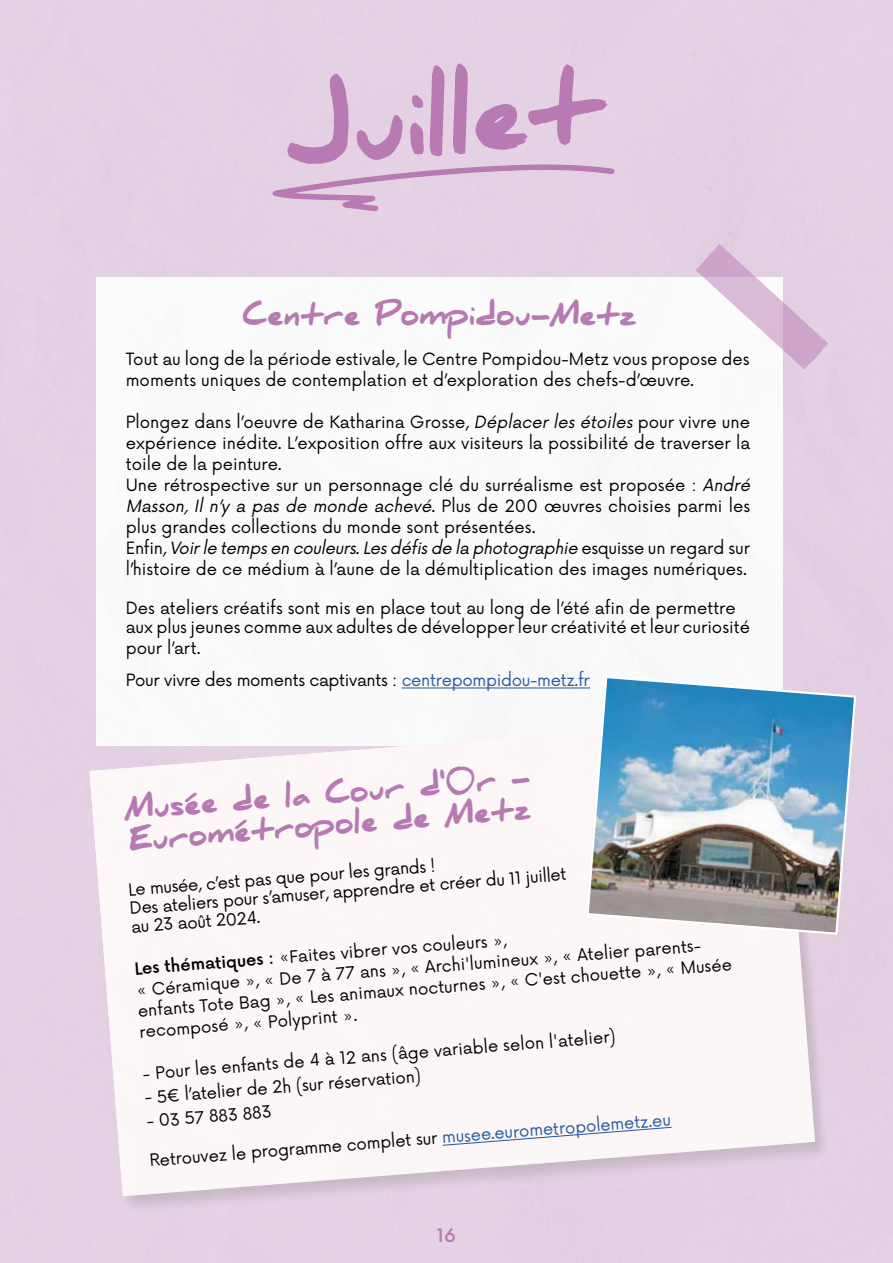
<style>
.page{position:relative;width:893px;height:1263px;background:#e3d1e3}
.page>*{position:absolute;margin:0;border:0;box-sizing:border-box;transform-origin:0 0}
.t1{font:900 96px "Daniel";color:#b979b2}
.t2{font:900 28.5px/31.5px "Daniel";color:#b779b2}
.t3{font:500 18px "Now Alt";color:#b979b2}
.t4{font:16.5px/21px "Now Alt";color:#000}
.t5{font:16.5px/31.5px "Now Alt";letter-spacing:-.02em;color:#000}
.s1{font-style:italic}
.s2{color:#275b9b}
.s3{font-weight:500}
</style>
<div class="page">
<svg style="left:272px;top:164px;width:343px;height:47px"></svg>
<div style="left:97px;top:277px;width:686px;height:439px;background:#fafafb"></div>
<hr style="left:402px;top:687px;width:188px;height:1px;background:#275b9b">
<svg style="left:696px;top:244px;width:132px;height:126px"></svg>
<svg style="left:89px;top:716px;width:726px;height:480px;background:#f8f1f4"></svg>
<svg style="left:442px;top:1126px;width:231px;height:20px;background:#f0edf2"></svg>
<img style="left:585px;top:675px;width:271px;height:261px">
<h1 class="t1" style="left:280px;top:78px;width:321px;rotate:-5deg">Juillet</h1>
<h2 class="t2" style="left:242px;top:299px;width:396px">Centre Pompidou-Metz</h2>
<p class="t4" style="left:126px;top:347px;width:625px">Tout au long de la période estivale, le Centre Pompidou-Metz vous propose des moments uniques de contemplation et d’exploration des chefs-d’œuvre.</p>
<p class="t4" style="left:126px;top:410px;width:630px">Plongez dans l’oeuvre de Katharina Grosse, <span class="s1">Déplacerlesétoiles</span>pour vivre une expérience inédite. L’exposition offre aux visiteurs la possibilité de traverser la toile de la peinture.<br>Une rétrospective sur un personnage clé du surréalisme est proposée : <span class="s1">André Masson, Il n’y a pas de monde achevé</span>. Plus de 200 œuvres choisies parmi les plus grandes collections du monde sont présentées.<br>E n fi n , <span class="s1">Voirle tempsen couleurs.Lesdéfisde la photographie</span> e s qu i s s e u n r e g a r d s u r l’histoire de ce médium à l’aune de la démultiplication des images numériques.</p>
<p class="t4" style="left:126px;top:597px;width:626px;line-height:19.5px">Des ateliers créatifs sont mis en place tout au long de l’été afin de permettre aux plus jeunes comme aux adultes de développer leur créativité et leur curiosité</p>
<p class="t5" style="left:126px;top:631px;width:466px">pour l’art.<br>Pour vivre des moments captivants : <span class="s2">centrepompidou-metz.fr</span></p>
<h2 class="t2" style="left:124px;top:792px;width:408px;rotate:-4deg">Musée de la Cour d'0r -<br>Eurométropole de Metz</h2>
<p class="t4" style="left:127px;top:880px;width:439px;line-height:19.2px;rotate:-5deg">Le musée, c’est pas que pour les grands !<br>Des ateliers pour s’amuser, apprendre et créer du 11 juillet</p>
<p class="t4" style="left:130px;top:916px;width:131px;rotate:-5deg">au 23 août 2024.</p>
<p class="t4" style="left:133px;top:960px;width:597px;line-height:20.5px;rotate:-5deg"><span class="s3">Les thématiques :</span> «Faites vibrer vos couleurs »,<br>« Céramique », « De 7 à 77 ans », « Archi'lumineux », « Atelier parents&shy;enfants Tote Bag », « Les animaux nocturnes », « C'est chouette », « Musée recomposé », « Polyprint ».</p>
<p class="t4" style="left:142px;top:1064px;width:476px;rotate:-5deg">- Pour les enfants de 4 à 12 ans (âge variable selon l'atelier)</p>
<p class="t4" style="left:144px;top:1087px;width:279px;rotate:-5deg">- 5€ l’atelier de 2h (sur réservation)</p>
<p class="t4" style="left:146px;top:1110px;width:127px;rotate:-5deg">- 03 57 883 883</p>
<p class="t4" style="left:149px;top:1150px;width:524px;rotate:-5deg">Retrouvez le programme complet sur <span class="s2">musee.eurometropolemetz.eu</span></p>
<p class="t3" style="left:437px;top:1221px;width:21px">16</p>
</div>
